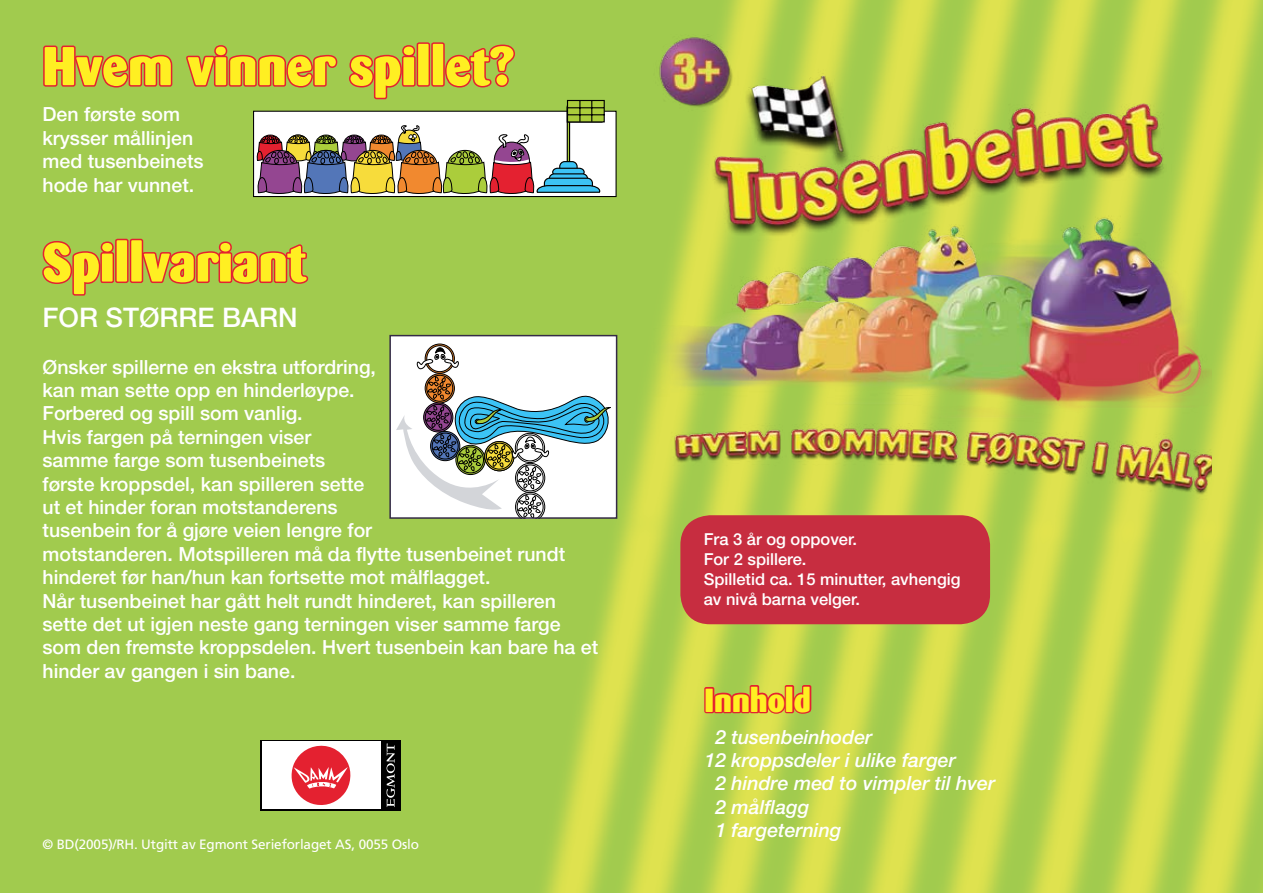
<style>
.page{position:relative;width:1263px;height:893px;background:#fff}
.page>*{position:absolute;margin:0;border:0;box-sizing:border-box;transform-origin:0 0}
.t1{font:800 54px "Barmeno";color:#ffef22}
.t2{font:800 33px "Barmeno";color:#ffef22}
.t3{font:500 27px "Helvetica Neue";color:#fff}
.t4{font:500 19.5px/23.4px "Helvetica Neue";color:#fff}
.t5{font:italic 500 19.5px "Helvetica Neue";color:#fff}
.t6{font:500 16.5px/19.8px "Helvetica Neue";color:#fff}
.t7{font:13.5px "Frutiger";letter-spacing:-.01em;color:#fff}
</style>
<div class="page">
<img style="left:0;top:0;width:1263px;height:893px">
<div style="left:680px;top:515px;width:310px;height:109px;background:#c72d40;border-radius:30px"></div>
<svg style="left:42px;top:44px;width:132px;height:46px;background:#b69344"></svg>
<svg style="left:41px;top:239px;width:75px;height:58px;background:#b59744"></svg>
<div style="left:115px;top:239px;width:14px;height:44px;border:3px solid #e42130"></div>
<div style="left:130px;top:239px;width:13px;height:44px;border:3px solid #e42130"></div>
<svg style="left:141px;top:220px;width:169px;height:66px;background:#b0a246"></svg>
<img style="left:654px;top:34px;width:558px;height:480px">
<svg style="left:392px;top:338px;width:222px;height:178px"></svg>
<div style="left:389px;top:335px;width:228px;height:184px;border:2px solid #342b46"></div>
<div style="left:254px;top:111px;width:362px;height:86px;background:#fff"></div>
<svg style="left:185px;top:24px;width:420px;height:173px"></svg>
<div style="left:260px;top:740px;width:141px;height:70px;background:#000"></div>
<div style="left:262px;top:741px;width:118px;height:68px;background:#fff"></div>
<svg style="left:386px;top:743px;width:9px;height:64px"></svg>
<svg style="left:291px;top:745px;width:60px;height:60px"></svg>
<div style="left:704px;top:687px;width:10px;height:26px;border:3px solid #e42130"></div>
<svg style="left:711px;top:683px;width:103px;height:32px;background:#cd7f3f"></svg>
<h1 class="t1" style="left:43px;top:33px;width:473px">Hvem vinner spillet?</h1>
<p class="t4" style="left:43px;top:102px;width:163px">Den første som krysser mållinjen med tusenbeinets hode har vunnet.</p>
<h1 class="t1" style="left:43px;top:229px;width:265px">Spillvariant</h1>
<h3 class="t3" style="left:43px;top:301px;width:257px">FOR STØRRE BARN</h3>
<p class="t4" style="left:43px;top:355px;width:557px">Ønsker spillerne en ekstra utfordring,<br>kan man sette opp en hinderløype.<br>Forbered og spill som vanlig.<br>Hvis fargen på terningen viser<br>samme farge som tusenbeinets<br>første kroppsdel, kan spilleren sette<br>ut et hinder foran motstanderens<br>tusenbein for å gjøre veien lengre for<br>motstanderen. Motspilleren må da flytte tusenbeinet rundt hinderet før han/hun kan fortsette mot målflagget.<br>Når tusenbeinet har gått helt rundt hinderet, kan spilleren sette det ut igjen neste gang terningen viser samme farge som den fremste kroppsdelen. Hvert tusenbein kan bare ha et hinder av gangen i sin bane.</p>
<p class="t7" style="left:43px;top:836px;width:378px">© BD(2005)/RH. Utgitt av Egmont Serieforlaget AS, 0055 Oslo</p>
<p class="t6" style="left:704px;top:529px;width:258px">Fra 3 år og oppover.<br>For 2 spillere.<br>Spilletid ca. 15 minutter, avhengig av nivå barna velger.</p>
<h2 class="t2" style="left:704px;top:680px;width:108px">Innhold</h2>
<p class="t5" style="left:715px;top:725px;width:159px">2 tusenbeinhoder</p>
<p class="t5" style="left:704px;top:749px;width:253px">12 kroppsdeler i ulike farger</p>
<p class="t5" style="left:715px;top:772px;width:281px">2 hindre med to vimpler til hver</p>
<p class="t5" style="left:715px;top:795px;width:95px">2 målflagg</p>
<p class="t5" style="left:715px;top:819px;width:128px">1 fargeterning</p>
</div>
